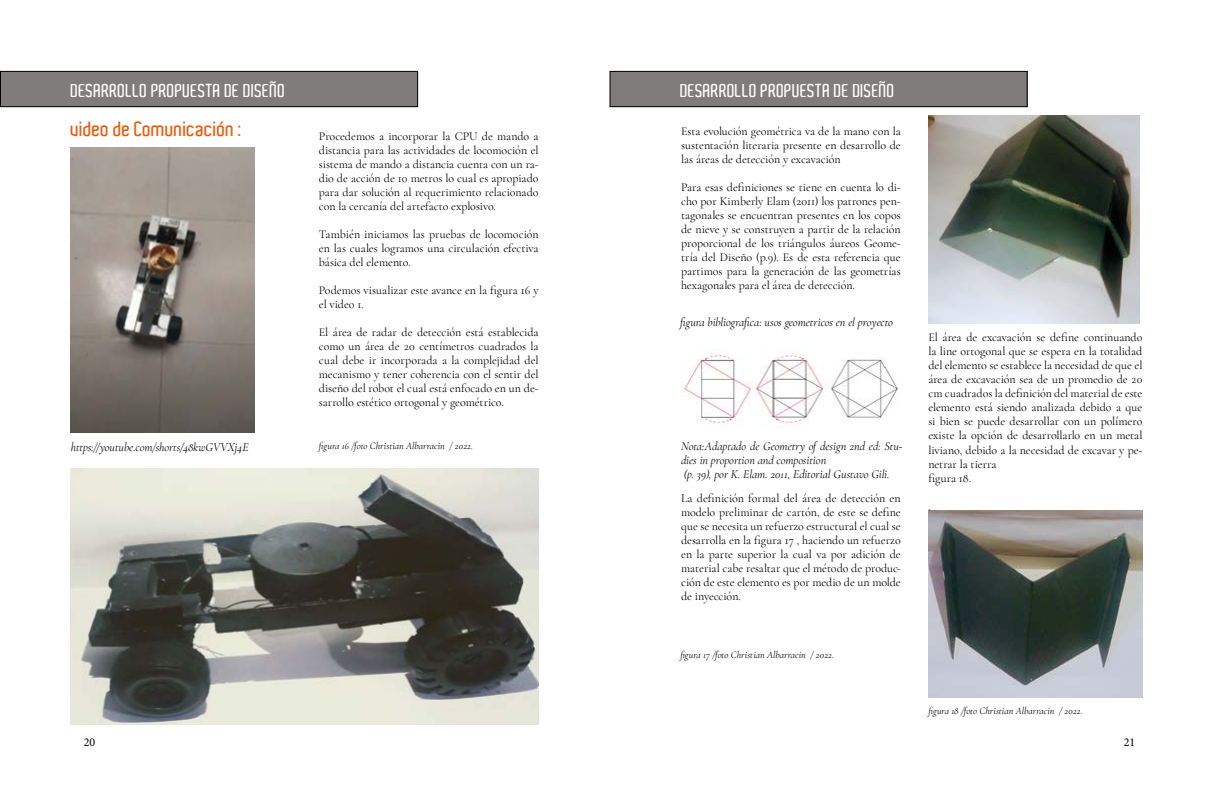
<style>
.page{position:relative;width:1219px;height:794px;background:#fff}
.page>*{position:absolute;margin:0;border:0;box-sizing:border-box;transform-origin:0 0}
.t1{font:600 20px "Aldo";color:#e95b0c}
.t2{font:600 18px "Aldo";color:#fff}
.t3{font:12px/14px "Cormorant Garamond";letter-spacing:-.005em;color:#000;text-align:justify}
.t4{font:italic 12px/14px "Cormorant Garamond";letter-spacing:-.005em;color:#000}
.t5{font:12px "Minion Pro";color:#000}
.t6{font:italic 10px "Cormorant Garamond";color:#000}
</style>
<div class="page">
<img style="left:71px;top:148px;width:184px;height:284px">
<img style="left:71px;top:469px;width:468px;height:255px">
<div style="left:0;top:71px;width:418px;height:36px;background:#817c7c"></div>
<div style="left:0;top:71px;width:418px;height:36px;border:1px solid #000"></div>
<img style="left:928px;top:115px;width:211px;height:208px">
<img style="left:928px;top:510px;width:214px;height:187px">
<img style="left:680px;top:350px;width:219px;height:74px">
<div style="left:610px;top:71px;width:417px;height:36px;background:#817c7c"></div>
<div style="left:609px;top:71px;width:419px;height:36px;border:1px solid #000"></div>
<h2 class="t2" style="left:71px;top:80px;width:216px">DESARROLLO PROPUESTA DE DISEÑO</h2>
<h1 class="t1" style="left:71px;top:118px;width:173px">video de Comunicación :</h1>
<p class="t4" style="left:71px;top:440px;width:179px">https://youtube.com/shorts/48kwGVVXj4E</p>
<p class="t3" style="left:319px;top:129px;width:221px">Procedemos a incorporar la CPU de mando a distancia para las actividades de locomoción el sistema de mando a distancia cuenta con un ra&shy;dio de acción de 10 metros lo cual es apropiado para dar solución al requerimiento relacionado con la cercanía del artefacto explosivo.</p>
<p class="t3" style="left:319px;top:227px;width:221px">También iniciamos las pruebas de locomoción en las cuales logramos una circulación efectiva básica del elemento.</p>
<p class="t3" style="left:319px;top:283px;width:221px">Podemos visualizar este avance en la figura 16 y el video 1.</p>
<p class="t3" style="left:319px;top:325px;width:221px">El área de radar de detección está establecida como un área de 20 centímetros cuadrados la cual debe ir incorporada a la complejidad del mecanismo y tener coherencia con el sentir del diseño del robot el cual está enfocado en un de&shy;sarrollo estético ortogonal y geométrico.</p>
<p class="t6" style="left:319px;top:440px;width:156px">figura 16 /foto Christian Albarracin / 2022.</p>
<h2 class="t2" style="left:680px;top:80px;width:216px">DESARROLLO PROPUESTA DE DISEÑO</h2>
<p class="t3" style="left:681px;top:124px;width:221px">Esta evolución geométrica va de la mano con la sustentación literaria presente en desarrollo de las áreas de detección y excavación</p>
<p class="t3" style="left:681px;top:180px;width:221px">Para esas definiciones se tiene en cuenta lo di&shy;cho por Kimberly Elam (2011) los patrones pen&shy;tagonales se encuentran presentes en los copos de nieve y se construyen a partir de la relación proporcional de los triángulos áureos Geome&shy;tría del Diseño (p.9). Es de esta referencia que partimos para la generación de las geometrías hexagonales para el área de detección.</p>
<p class="t4" style="left:680px;top:315px;width:214px">figura bibliografica: usos geometricos en el proyecto</p>
<p class="t4" style="left:681px;top:439px;width:223px">Nota:Adaptado de Geometry of design 2nd ed: Stu&shy;dies in proportion and composition<br>(p. 39), por K. Elam. 2011, Editorial Gustavo Gili.</p>
<p class="t3" style="left:681px;top:491px;width:221px">La definición formal del área de detección en modelo preliminar de cartón, de este se define que se necesita un refuerzo estructural el cual se desarrolla en la figura 17 , haciendo un refuerzo en la parte superior la cual va por adición de material cabe resaltar que el método de produc&shy;ción de este elemento es por medio de un molde de inyección.</p>
<p class="t6" style="left:680px;top:649px;width:155px">figura 17 /foto Christian Albarracin / 2022.</p>
<p class="t3" style="left:928px;top:330px;width:216px;text-align:left">El área de excavación se define continuando la line ortogonal que se espera en la totalidad del elemento se establece la necesidad de que el área de excavación sea de un promedio de 20 cm cuadrados la definición del material de este elemento está siendo analizada debido a que si bien se puede desarrollar con un polímero existe la opción de desarrollarlo en un metal liviano, debido a la necesidad de excavar y pe&shy;netrar la tierra<br>figura 18.</p>
<p class="t3" style="left:928px;top:498px;width:4px">.</p>
<p class="t6" style="left:928px;top:705px;width:156px">figura 18 /foto Christian Albarracin / 2022.</p>
<p class="t5" style="left:84px;top:734px;width:13px">20</p>
<p class="t5" style="left:1124px;top:734px;width:13px">21</p>
</div>
